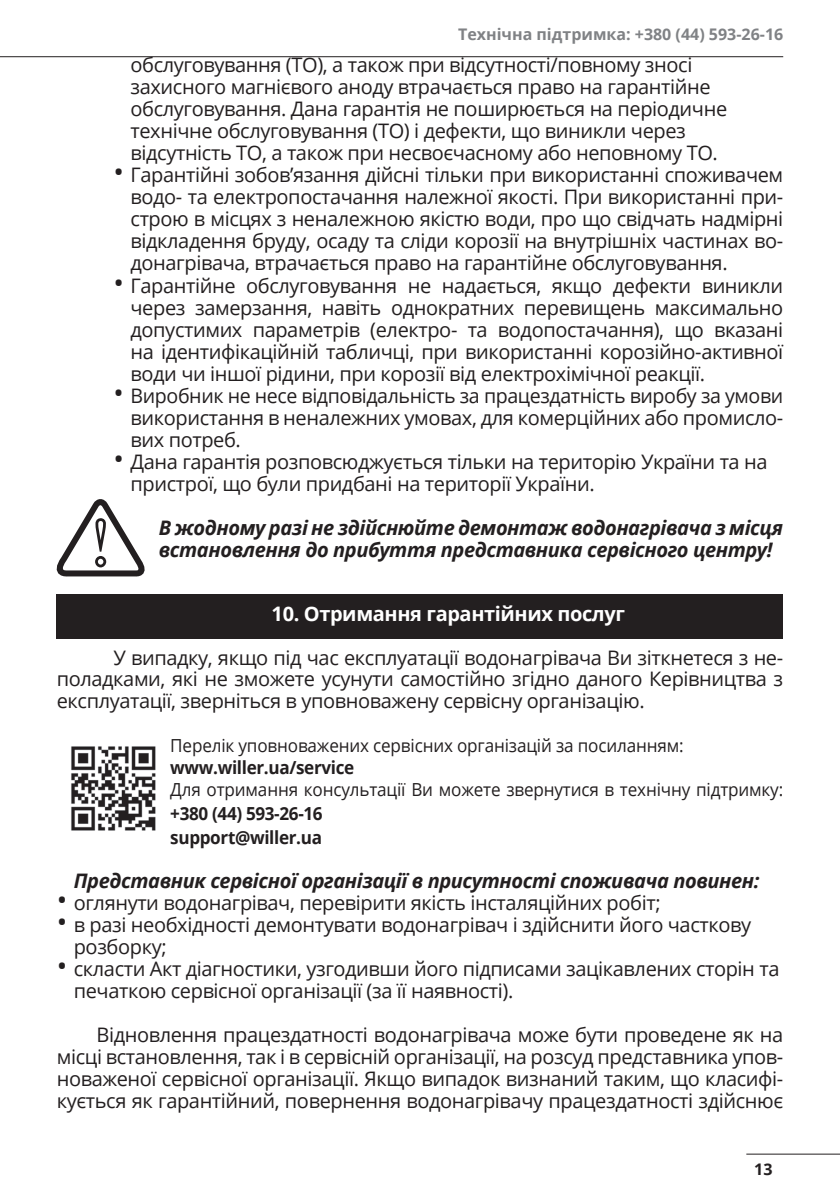
<style>
.page{position:relative;width:840px;height:1191px;background:#fff}
.page>*{position:absolute;margin:0;border:0;box-sizing:border-box;transform-origin:0 0}
.t1{font:20px/22px "Open Sans";letter-spacing:-.02em;color:#231f20;text-align:justify}
.t2{font:italic 700 20px/22px "Open Sans";letter-spacing:-.02em;color:#231f20}
.t3{font:700 20px "Open Sans";letter-spacing:-.02em;color:#fff}
.t4{font:18px "Open Sans";letter-spacing:-.01em;color:#231f20;scale:.95 1}
.t5{font:700 18px/24px "Open Sans";letter-spacing:-.02em;color:#231f20;scale:.95 1}
.t6{font:700 16px "Open Sans";color:#808285}
.t7{font:700 16px "Open Sans";color:#231f20}
.s1{font-size:28px}
</style>
<div class="page">
<hr style="left:0;top:56px;width:782px;height:1px;background:#231f20">
<hr style="left:746px;top:1153px;width:93px;height:1px;background:#231f20">
<div style="left:57px;top:594px;width:725px;height:44px;background:#231f20"></div>
<svg style="left:56px;top:499px;width:89px;height:78px"></svg>
<img style="left:71px;top:746px;width:85px;height:85px">
<p class="t6" style="left:458px;top:23px;width:326px">Технічна підтримка: +380 (44) 593-26-16</p>
<p class="t1" style="left:130px;top:54px;width:598px;text-align:left">обслуговування (ТО), а також при відсутності/повному зносі захисного магнієвого аноду втрачається право на гарантійне обслуговування. Дана гарантія не поширюється на періодичне технічне обслуговування (ТО) i дефекти, що виникли через відсутність ТО, а також при несвоєчасному або неповному ТО.</p>
<p class="t1" style="left:130px;top:164px;width:654px;text-indent:-17px"><span class="s1">•</span> Гарантійні зобов’язання дійсні тільки при використанні споживачем водо- та електропостачання належної якості. При використанні при&shy;строю в місцях з неналежною якістю води, про що свідчать надмірні відкладення бруду, осаду та сліди корозії на внутрішніх частинах во&shy;донагрівача, втрачається право на гарантійне обслуговування.</p>
<p class="t1" style="left:130px;top:274px;width:654px;text-indent:-17px"><span class="s1">•</span> Гарантійне обслуговування не надається, якщо дефекти виникли через замерзання, навіть однократних перевищень максимально допустимих параметрів (електро- та водопостачання), що вказані на ідентифікаційній табличці, при використанні корозійно-активної води чи іншої рідини, при корозії від електрохімічної реакції.</p>
<p class="t1" style="left:130px;top:384px;width:654px;text-indent:-17px"><span class="s1">•</span> Виробник не несе відповідальність за працездатність виробу за умови використання в неналежних умовах, для комерційних або промисло&shy;вих потреб.</p>
<p class="t1" style="left:130px;top:450px;width:638px;text-indent:-17px"><span class="s1">•</span> Дана гарантія розповсюджується тільки на територію України та на пристрої, що були придбані на території України.</p>
<p class="t2" style="left:159px;top:516px;width:625px">В жодному разі не здійснюйте демонтаж водонагрівача з місця встановлення до прибуття представника сервісного центру!</p>
<p class="t3" style="left:271px;top:600px;width:354px">10. Отримання гарантійних послуг</p>
<p class="t1" style="left:57px;top:646px;width:727px;text-indent:57px">У випадку, якщо під час експлуатації водонагрівача Ви зіткнетеся з не&shy;поладками, які не зможете усунути самостійно згідно даного Керівництва з експлуатації, зверніться в уповноважену сервісну організацію.</p>
<p class="t4" style="left:170px;top:733px;width:541px">Перелік уповноважених сервісних організацій за посиланням:</p>
<p class="t5" style="left:170px;top:755px;width:195px">www.willer.ua/service</p>
<p class="t4" style="left:170px;top:777px;width:646px">Для отримання консультації Ви можете звернутися в технічну підтримку:</p>
<p class="t5" style="left:170px;top:801px;width:162px">+380 (44) 593-26-16 support@willer.ua</p>
<p class="t2" style="left:74px;top:869px;width:686px">Представник сервісної організації в присутності споживача повинен:</p>
<p class="t1" style="left:57px;top:891px;width:605px"><span class="s1">•</span> оглянути водонагрівач, перевірити якість інсталяційних робіт;</p>
<p class="t1" style="left:74px;top:913px;width:678px;text-indent:-17px"><span class="s1">•</span> в разі необхідності демонтувати водонагрівач і здійснити його часткову розборку;</p>
<p class="t1" style="left:74px;top:957px;width:706px;text-indent:-17px"><span class="s1">•</span> скласти Акт діагностики, узгодивши його підписами зацікавлених сторін та печаткою сервісної організації (за її наявності).</p>
<p class="t1" style="left:57px;top:1023px;width:727px;text-indent:40px">Відновлення працездатності водонагрівача може бути проведене як на місці встановлення, так і в сервісній організації, на розсуд представника упов&shy;новаженої сервісної організації. Якщо випадок визнаний таким, що класифі&shy;кується як гарантійний, повернення водонагрівачу працездатності здійснює</p>
<p class="t7" style="left:753px;top:1157px;width:20px">13</p>
</div>
